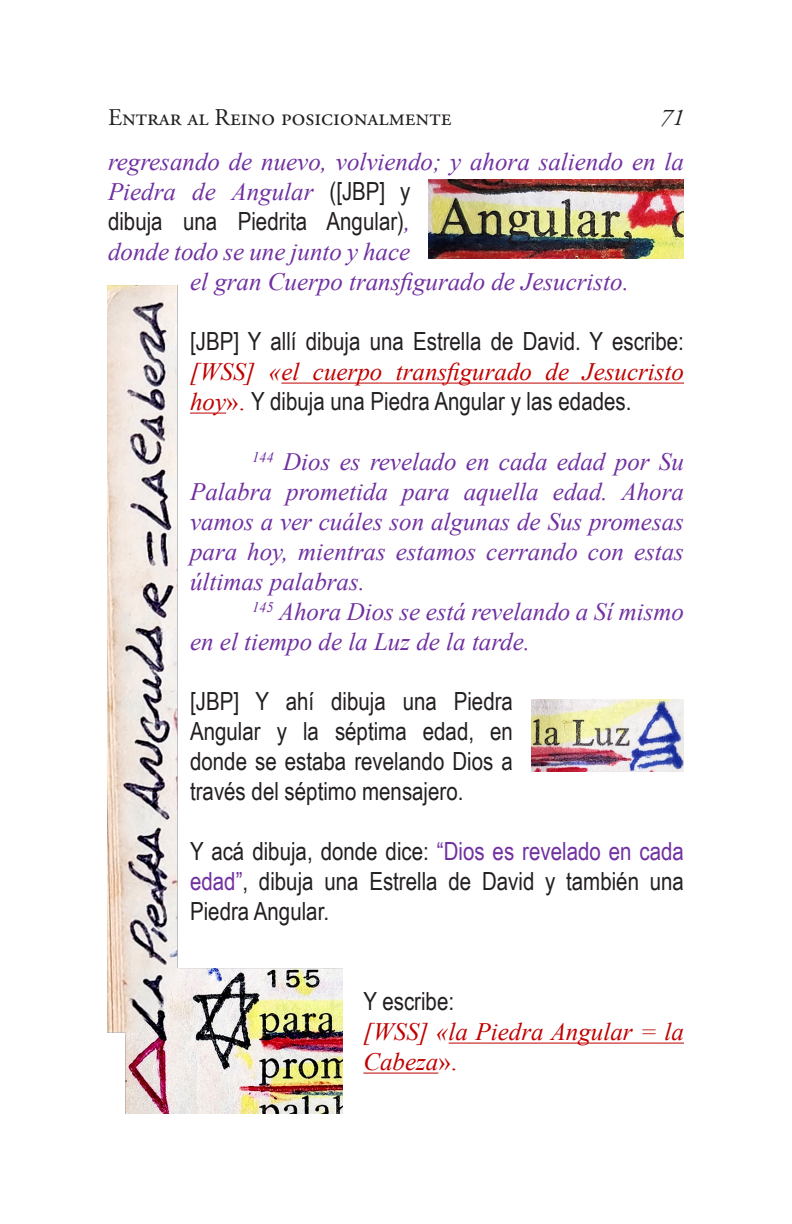
<style>
.page{position:relative;width:792px;height:1224px;background:#fff}
.page>*{position:absolute;margin:0;border:0;box-sizing:border-box;transform-origin:0 0}
.t1{font:25px/30px "Arial Narrow";color:#231f20;text-align:justify}
.t2{font:italic 25px/30px "Times New Roman";color:#7030a0;text-align:justify}
.t3{font:italic 25px/30px "Times New Roman";color:#c00000}
.t4{font:24px "Adobe Garamond Pro";color:#231f20}
.t5{font:italic 24px "Adobe Garamond Pro";color:#231f20}
.s1{font-family:"Arial Narrow";font-style:normal;color:#231f20}
.s2{font-family:"Times New Roman";font-style:italic;color:#7030a0}
.s3{font-family:"Times New Roman";font-style:italic;color:#c00000}
.s4{font-family:"Times New Roman";color:#c00000}
.s5{color:#7030a0}
.s6{font-style:normal}
</style>
<div class="page">
<hr style="left:281px;top:383px;width:403px;height:1px;background:#c00000">
<hr style="left:449px;top:1043px;width:235px;height:1px;background:#c00000">
<hr style="left:363px;top:1073px;width:75px;height:1px;background:#c00000">
<img style="left:428px;top:180px;width:256px;height:79px">
<img style="left:531px;top:699px;width:153px;height:73px">
<img style="left:108px;top:285px;width:234px;height:829px">
<p class="t4" style="left:108px;top:103px;width:345px">Entrar al Reino posicionalmente</p>
<p class="t5" style="left:660px;top:103px;width:25px">71</p>
<p class="t2" style="left:108px;top:146px;width:578px">regresando de nuevo, volviendo; y ahora saliendo en la</p>
<p class="t2" style="left:108px;top:176px;width:304px">Piedra de Angular <span class="s1">([JBP] y</span></p>
<p class="t1" style="left:108px;top:206px;width:304px">dibuja una Piedrita Angular)<span class="s2">,</span></p>
<p class="t2" style="left:108px;top:236px;width:304px">donde todo se une junto y hace</p>
<p class="t2" style="left:190px;top:266px;width:440px">el gran Cuerpo transfigurado de Jesucristo.</p>
<p class="t1" style="left:190px;top:326px;width:495px">[JBP] Y allí dibuja una Estrella de David. Y escribe: <span class="s3">[WSS] «el cuerpo transfigurado de Jesucristo hoy</span><span class="s4">».</span> Y dibuja una Piedra Angular y las edades.</p>
<p class="t2" style="left:190px;top:446px;width:495px;text-indent:62px"><sup>144</sup> Dios es revelado en cada edad por Su Palabra prometida para aquella edad. Ahora vamos a ver cuáles son algunas de Sus promesas para hoy, mientras estamos cerrando con estas últimas palabras.</p>
<p class="t2" style="left:190px;top:596px;width:495px;text-indent:62px"><sup>145</sup> Ahora Dios se está revelando a Sí mismo en el tiempo de la Luz de la tarde.</p>
<p class="t1" style="left:190px;top:686px;width:324px">[JBP] Y ahí dibuja una Piedra Angular y la séptima edad, en donde se estaba revelando Dios a través del séptimo mensajero.</p>
<p class="t1" style="left:190px;top:836px;width:495px">Y acá dibuja, donde dice: <span class="s5">“Dios es revelado en cada edad”</span>, dibuja una Estrella de David y también una Piedra Angular.</p>
<p class="t1" style="left:363px;top:986px;width:92px">Y escribe:</p>
<p class="t3" style="left:363px;top:1016px;width:322px">[WSS] «la Piedra Angular = la<br>Cabeza<span class="s6">».</span></p>
</div>
